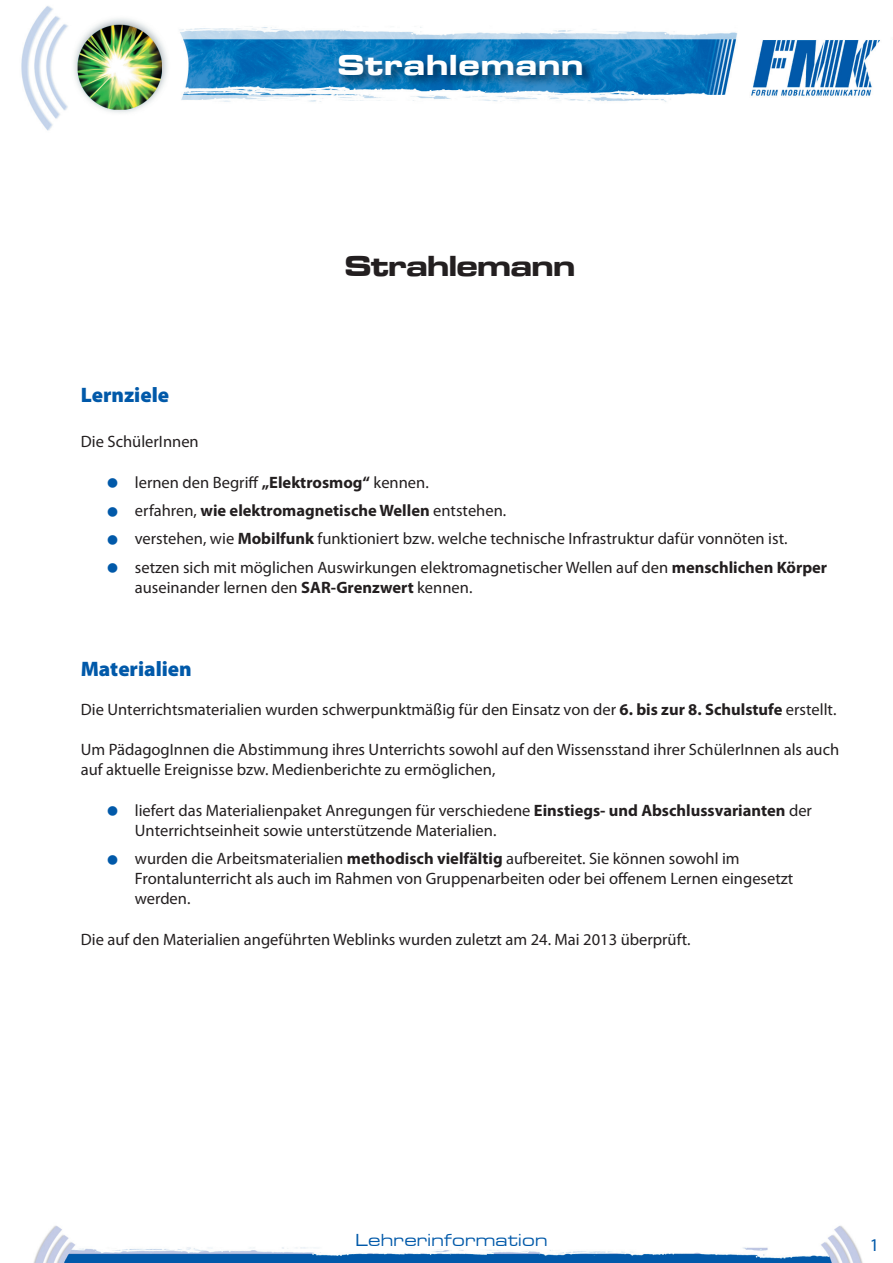
<style>
.page{position:relative;width:893px;height:1263px;background:#fff}
.page>*{position:absolute;margin:0;border:0;box-sizing:border-box;transform-origin:0 0}
.t1{font:30px "Microgramma D Bold Exte";letter-spacing:.05em;color:#fff}
.t2{font:30px "Microgramma D Bold Exte";color:#231f20}
.t3{font:900 21px "Myriad Pro";color:#0159a9}
.t4{font:18px "Microgramma D Medi Exte";letter-spacing:.05em;color:#0159a9}
.t5{font:18px "Myriad Pro";color:#0159a9}
.t6{font:16.5px/19.8px "Myriad Pro";color:#231f20}
.s1{font-weight:700}
</style>
<div class="page">
<img style="left:33px;top:1225px;width:830px;height:38px">
<img style="left:21px;top:6px;width:859px;height:125px">
<img style="left:333px;top:50px;width:263px;height:39px">
<h1 class="t1" style="left:338px;top:48px;width:246px">Strahlemann</h1>
<h1 class="t2" style="left:345px;top:248px;width:231px">Strahlemann</h1>
<p class="t3" style="left:81px;top:387px;width:90px">Lernziele</p>
<p class="t6" style="left:81px;top:433px;width:119px">Die SchülerInnen</p>
<p class="t6" style="left:135px;top:469px;width:693px;line-height:28.3px">lernen den Begriff <span class="s1">„Elektrosmog“</span> kennen.<br>erfahren, <span class="s1">wie elektromagnetische Wellen</span> entstehen.<br>verstehen, wie <span class="s1">Mobilfunk</span> funktioniert bzw. welche technische Infrastruktur dafür vonnöten ist. setzen sich mit möglichen Auswirkungen elektromagnetischer Wellen auf den <span class="s1">menschlichen Körper</span></p>
<p class="t6" style="left:135px;top:578px;width:339px">auseinander lernen den <span class="s1">SAR-Grenzwert</span> kennen.</p>
<p class="t3" style="left:81px;top:661px;width:112px">Materialien</p>
<p class="t6" style="left:81px;top:701px;width:757px">Die Unterrichtsmaterialien wurden schwerpunktmäßig für den Einsatz von der <span class="s1">6. bis zur 8. Schulstufe</span> erstellt.</p>
<p class="t6" style="left:81px;top:741px;width:760px">Um PädagogInnen die Abstimmung ihres Unterrichts sowohl auf den Wissensstand ihrer SchülerInnen als auch auf aktuelle Ereignisse bzw. Medienberichte zu ermöglichen,</p>
<p class="t6" style="left:135px;top:802px;width:678px">liefert das Materialienpaket Anregungen für verschiedene <span class="s1">Einstiegs- und Abschlussvarianten</span> der<br>Unterrichtseinheit sowie unterstützende Materialien.</p>
<p class="t6" style="left:135px;top:850px;width:660px">wurden die Arbeitsmaterialien <span class="s1">methodisch vielfältig</span> aufbereitet. Sie können sowohl im<br>Frontalunterricht als auch im Rahmen von Gruppenarbeiten oder bei offenem Lernen eingesetzt werden.</p>
<p class="t6" style="left:81px;top:931px;width:611px">Die auf den Materialien angeführten Weblinks wurden zuletzt am 24. Mai 2013 überprüft.</p>
<p class="t4" style="left:355px;top:1230px;width:193px">Lehrerinformation</p>
<p class="t5" style="left:869px;top:1238px;width:11px">1</p>
</div>
